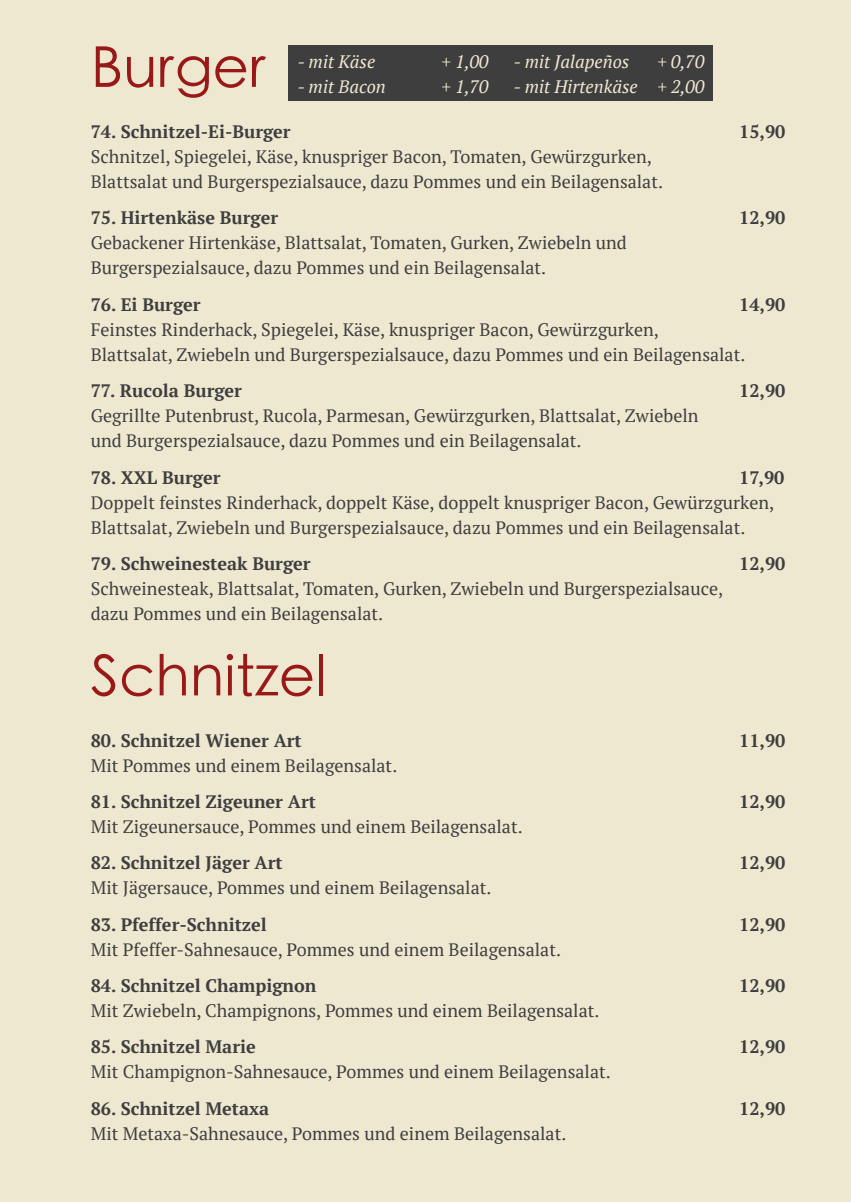
<style>
.page{position:relative;width:851px;height:1202px;background:#fff}
.page>*{position:absolute;margin:0;border:0;box-sizing:border-box;transform-origin:0 0}
.t1{font:300 56.4px "ST Heiti SC";color:#991918}
.t2{font:18px "PT Serif";color:#3e3e3f}
.t3{font:700 18px "PT Serif";color:#3e3e3f}
.t4{font:italic 18px "PT Serif";color:#efe8d1}
</style>
<div class="page">
<div style="left:0;top:0;width:850px;height:1202px;background:#efe8d1"></div>
<div style="left:289px;top:45px;width:424px;height:56px;background:#3e3e3f"></div>
<p class="t1" style="left:91px;top:21px;width:177px">Burger</p>
<p class="t3" style="left:91px;top:120px;width:201px">74. Schnitzel-Ei-Burger</p>
<p class="t3" style="left:739px;top:120px;width:48px">15,90</p>
<p class="t2" style="left:91px;top:145px;width:562px">Schnitzel, Spiegelei, Käse, knuspriger Bacon, Tomaten, Gewürzgurken,</p>
<p class="t2" style="left:91px;top:170px;width:573px">Blattsalat und Burgerspezialsauce, dazu Pommes und ein Beilagensalat.</p>
<p class="t3" style="left:91px;top:206px;width:189px">75. Hirtenkäse Burger</p>
<p class="t3" style="left:739px;top:206px;width:48px">12,90</p>
<p class="t2" style="left:91px;top:231px;width:537px">Gebackener Hirtenkäse, Blattsalat, Tomaten, Gurken, Zwiebeln und</p>
<p class="t2" style="left:91px;top:256px;width:457px">Burgerspezialsauce, dazu Pommes und ein Beilagensalat.</p>
<p class="t3" style="left:91px;top:293px;width:111px">76. Ei Burger</p>
<p class="t3" style="left:739px;top:293px;width:48px">14,90</p>
<p class="t2" style="left:91px;top:318px;width:569px">Feinstes Rinderhack, Spiegelei, Käse, knuspriger Bacon, Gewürzgurken,</p>
<p class="t2" style="left:91px;top:343px;width:656px">Blattsalat, Zwiebeln und Burgerspezialsauce, dazu Pommes und ein Beilagensalat.</p>
<p class="t3" style="left:91px;top:379px;width:153px">77. Rucola Burger</p>
<p class="t3" style="left:739px;top:379px;width:48px">12,90</p>
<p class="t2" style="left:91px;top:404px;width:609px">Gegrillte Putenbrust, Rucola, Parmesan, Gewürzgurken, Blattsalat, Zwiebeln</p>
<p class="t2" style="left:91px;top:429px;width:492px">und Burgerspezialsauce, dazu Pommes und ein Beilagensalat.</p>
<p class="t3" style="left:91px;top:465px;width:131px">78. XXL Burger</p>
<p class="t3" style="left:739px;top:465px;width:47px">17,90</p>
<p class="t2" style="left:91px;top:490px;width:685px">Doppelt feinstes Rinderhack, doppelt Käse, doppelt knuspriger Bacon, Gewürzgurken,</p>
<p class="t2" style="left:91px;top:515px;width:656px">Blattsalat, Zwiebeln und Burgerspezialsauce, dazu Pommes und ein Beilagensalat.</p>
<p class="t3" style="left:91px;top:552px;width:221px">79. Schweinesteak Burger</p>
<p class="t3" style="left:739px;top:552px;width:48px">12,90</p>
<p class="t2" style="left:91px;top:577px;width:634px">Schweinesteak, Blattsalat, Tomaten, Gurken, Zwiebeln und Burgerspezialsauce,</p>
<p class="t2" style="left:91px;top:602px;width:294px">dazu Pommes und ein Beilagensalat.</p>
<p class="t4" style="left:297px;top:50px;width:79px">- mit Käse</p>
<p class="t4" style="left:441px;top:50px;width:49px">+ 1,00</p>
<p class="t4" style="left:513px;top:50px;width:117px">- mit Jalapeños</p>
<p class="t4" style="left:657px;top:50px;width:48px">+ 0,70</p>
<p class="t4" style="left:297px;top:75px;width:90px">- mit Bacon</p>
<p class="t4" style="left:441px;top:75px;width:49px">+ 1,70</p>
<p class="t4" style="left:513px;top:75px;width:192px">- mit Hirtenkäse + 2,00</p>
<p class="t1" style="left:91px;top:630px;width:237px">Schnitzel</p>
<p class="t3" style="left:91px;top:728px;width:212px">80. Schnitzel Wiener Art</p>
<p class="t3" style="left:739px;top:728px;width:48px">11,90</p>
<p class="t2" style="left:91px;top:754px;width:308px">Mit Pommes und einem Beilagensalat.</p>
<p class="t3" style="left:91px;top:790px;width:227px">81. Schnitzel Zigeuner Art</p>
<p class="t3" style="left:739px;top:790px;width:48px">12,90</p>
<p class="t2" style="left:91px;top:815px;width:433px">Mit Zigeunersauce, Pommes und einem Beilagensalat.</p>
<p class="t3" style="left:91px;top:851px;width:193px">82. Schnitzel Jäger Art</p>
<p class="t3" style="left:739px;top:851px;width:48px">12,90</p>
<p class="t2" style="left:91px;top:876px;width:402px">Mit Jägersauce, Pommes und einem Beilagensalat.</p>
<p class="t3" style="left:91px;top:912px;width:178px">83. Pfeffer-Schnitzel</p>
<p class="t3" style="left:739px;top:912px;width:48px">12,90</p>
<p class="t2" style="left:91px;top:938px;width:471px">Mit Pfeffer-Sahnesauce, Pommes und einem Beilagensalat.</p>
<p class="t3" style="left:91px;top:974px;width:227px">84. Schnitzel Champignon</p>
<p class="t3" style="left:739px;top:974px;width:48px">12,90</p>
<p class="t2" style="left:91px;top:999px;width:510px">Mit Zwiebeln, Champignons, Pommes und einem Beilagensalat.</p>
<p class="t3" style="left:91px;top:1035px;width:166px">85. Schnitzel Marie</p>
<p class="t3" style="left:739px;top:1035px;width:48px">12,90</p>
<p class="t2" style="left:91px;top:1060px;width:521px">Mit Champignon-Sahnesauce, Pommes und einem Beilagensalat.</p>
<p class="t3" style="left:91px;top:1096px;width:180px">86. Schnitzel Metaxa</p>
<p class="t3" style="left:739px;top:1096px;width:48px">12,90</p>
<p class="t2" style="left:91px;top:1122px;width:477px">Mit Metaxa-Sahnesauce, Pommes und einem Beilagensalat.</p>
</div>
